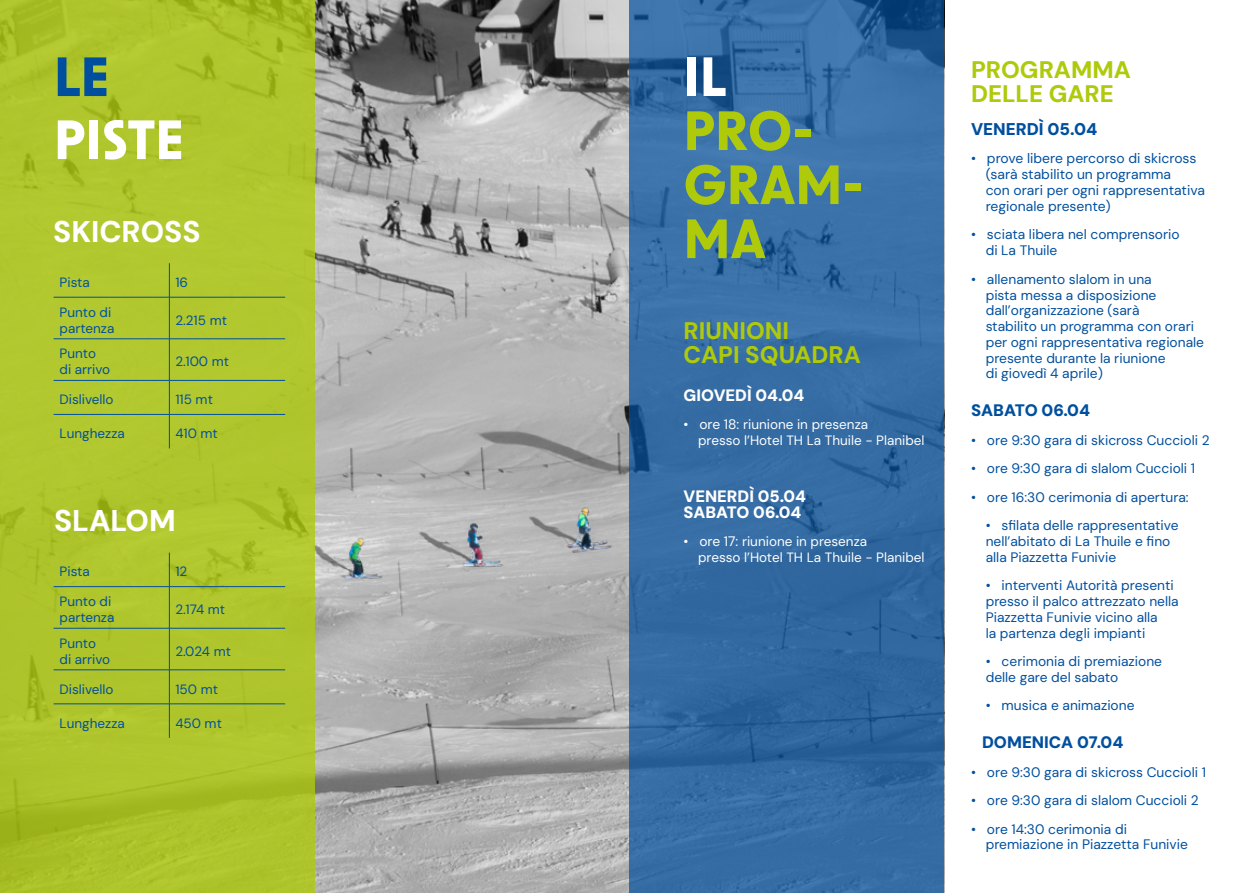
<style>
.page{position:relative;width:1259px;height:893px;background:#fff}
.page>*{position:absolute;margin:0;border:0;box-sizing:border-box;transform-origin:0 0}
.t1{font:700 52.5px/54px "New Order";color:#afca0b}
.t2{font:700 52.5px "New Order";color:#fff}
.t3{font:700 52.5px "New Order";color:#004f9f}
.t4{font:800 30px "DM Sans";color:#fff}
.t5{font:800 24px/24px "DM Sans";color:#afca0b}
.t6{font:900 16.95px "DM Sans";color:#004f9f}
.t7{font:900 16.65px "DM Sans";color:#004f9f}
.t8{font:900 16.5px/15.8px "DM Sans";color:#fff}
.t9{font:13.95px/15.8px "DM Sans";color:#004f9f}
.t10{font:13.8px/15.8px "DM Sans";color:#004f9f}
.t11{font:13.5px/16.2px "DM Sans";color:#004f9f}
.t12{font:13.5px/15.8px "DM Sans";color:#fff}
.s1{font-size:13.8px}
</style>
<div class="page">
<img style="left:315px;top:0;width:314px;height:893px">
<svg style="left:629px;top:0;width:315px;height:893px;background:#346ba3"></svg>
<svg style="left:0;top:0;width:315px;height:893px;background:#afc42c"></svg>
<hr style="left:169px;top:263px;width:1px;height:34px;background:#004f9f">
<hr style="left:54px;top:297px;width:115px;height:1px;background:#004f9f">
<hr style="left:54px;top:339px;width:115px;height:1px;background:#004f9f">
<hr style="left:54px;top:380px;width:115px;height:1px;background:#004f9f">
<hr style="left:169px;top:297px;width:1px;height:42px;background:#004f9f">
<hr style="left:169px;top:339px;width:1px;height:41px;background:#004f9f">
<hr style="left:169px;top:381px;width:1px;height:33px;background:#004f9f">
<hr style="left:169px;top:297px;width:116px;height:1px;background:#004f9f">
<hr style="left:169px;top:339px;width:116px;height:1px;background:#004f9f">
<hr style="left:169px;top:380px;width:116px;height:1px;background:#004f9f">
<hr style="left:54px;top:414px;width:115px;height:1px;background:#004f9f">
<hr style="left:169px;top:415px;width:1px;height:33px;background:#004f9f">
<hr style="left:169px;top:414px;width:116px;height:1px;background:#004f9f">
<hr style="left:169px;top:553px;width:1px;height:33px;background:#004f9f">
<hr style="left:54px;top:586px;width:115px;height:1px;background:#004f9f">
<hr style="left:54px;top:628px;width:115px;height:1px;background:#004f9f">
<hr style="left:54px;top:670px;width:115px;height:1px;background:#004f9f">
<hr style="left:169px;top:587px;width:1px;height:41px;background:#004f9f">
<hr style="left:169px;top:628px;width:1px;height:42px;background:#004f9f">
<hr style="left:169px;top:670px;width:1px;height:34px;background:#004f9f">
<hr style="left:169px;top:586px;width:116px;height:1px;background:#004f9f">
<hr style="left:169px;top:628px;width:116px;height:1px;background:#004f9f">
<hr style="left:169px;top:670px;width:116px;height:1px;background:#004f9f">
<hr style="left:54px;top:704px;width:115px;height:1px;background:#004f9f">
<hr style="left:169px;top:704px;width:1px;height:34px;background:#004f9f">
<hr style="left:169px;top:704px;width:116px;height:1px;background:#004f9f">
<img style="left:315px;top:465px;width:314px;height:156px">
<h1 class="t2" style="left:683px;top:43px;width:44px">IL</h1>
<h1 class="t1" style="left:683px;top:102px;width:182px">PRO-<br>GRAM-<br>MA</h1>
<h1 class="t3" style="left:54px;top:43px;width:57px">LE</h1>
<h1 class="t2" style="left:54px;top:106px;width:132px">PISTE</h1>
<p class="t6" style="left:971px;top:118px;width:128px">VENERDÌ 05.04</p>
<h3 class="t5" style="left:971px;top:57px;width:161px">PROGRAMMA<br>DELLE GARE</h3>
<p class="t9" style="left:985px;top:151px;width:221px;text-indent:-15px"><span class="s1">•</span> prove libere percorso di skicross (sarà stabilito un programma<br>con orari per ogni rappresentativa regionale presente)</p>
<p class="t10" style="left:985px;top:227px;width:195px;text-indent:-15px">• sciata libera nel comprensorio di La Thuile</p>
<p class="t10" style="left:985px;top:271px;width:220px;text-indent:-15px">• allenamento slalom in una<br>pista messa a disposizione dall’organizzazione (sarà<br>stabilito un programma con orari per ogni rappresentativa regionale presente durante la riunione<br>di giovedì 4 aprile)</p>
<p class="t7" style="left:971px;top:400px;width:121px">SABATO 06.04</p>
<p class="t10" style="left:971px;top:432px;width:240px">• ore 9:30 gara di skicross Cuccioli 2</p>
<p class="t10" style="left:971px;top:460px;width:226px">• ore 9:30 gara di slalom Cuccioli 1</p>
<p class="t10" style="left:971px;top:489px;width:219px">• ore 16:30 cerimonia di apertura:</p>
<p class="t10" style="left:985px;top:517px;width:194px">• sfilata delle rappresentative nell’abitato di La Thuile e fino alla Piazzetta Funivie</p>
<p class="t10" style="left:985px;top:577px;width:194px">• interventi Autorità presenti presso il palco attrezzato nella<br>Piazzetta Funivie vicino alla<br>la partenza degli impianti</p>
<p class="t10" style="left:985px;top:653px;width:178px">• cerimonia di premiazione delle gare del sabato</p>
<p class="t10" style="left:985px;top:697px;width:150px">• musica e animazione</p>
<p class="t7" style="left:982px;top:732px;width:143px">DOMENICA 07.04</p>
<p class="t10" style="left:971px;top:764px;width:236px">• ore 9:30 gara di skicross Cuccioli 1</p>
<p class="t10" style="left:971px;top:792px;width:229px">• ore 9:30 gara di slalom Cuccioli 2</p>
<p class="t10" style="left:985px;top:821px;width:204px;text-indent:-15px">• ore 14:30 cerimonia di premiazione in Piazzetta Funivie</p>
<h2 class="t4" style="left:53px;top:213px;width:149px">SKICROSS</h2>
<p class="t11" style="left:60px;top:274px;width:32px">Pista</p>
<p class="t11" style="left:175px;top:274px;width:14px">16</p>
<p class="t11" style="left:60px;top:304px;width:56px">Punto di partenza</p>
<p class="t11" style="left:175px;top:312px;width:53px">2.215 mt</p>
<p class="t11" style="left:60px;top:345px;width:52px">Punto di arrivo</p>
<p class="t11" style="left:175px;top:353px;width:55px">2.100 mt</p>
<p class="t11" style="left:60px;top:391px;width:56px">Dislivello</p>
<p class="t11" style="left:175px;top:391px;width:39px">115 mt</p>
<p class="t11" style="left:60px;top:425px;width:67px">Lunghezza</p>
<p class="t11" style="left:175px;top:425px;width:44px">410 mt</p>
<h3 class="t5" style="left:683px;top:319px;width:179px">RIUNIONI<br>CAPI SQUADRA</h3>
<p class="t8" style="left:683px;top:387px;width:122px">GIOVEDÌ 04.04</p>
<p class="t12" style="left:698px;top:417px;width:228px;text-indent:-15px"><span class="s1">• ore 18:</span> riunione in presenza<br>presso l’Hotel TH La Thuile - Planibel</p>
<p class="t8" style="left:683px;top:489px;width:124px">VENERDÌ 05.04<br>SABATO 06.04</p>
<p class="t12" style="left:698px;top:534px;width:228px;text-indent:-15px"><span class="s1">• ore 17:</span> riunione in presenza<br>presso l’Hotel TH La Thuile - Planibel</p>
<h2 class="t4" style="left:54px;top:502px;width:123px">SLALOM</h2>
<p class="t11" style="left:60px;top:563px;width:32px">Pista</p>
<p class="t11" style="left:175px;top:563px;width:13px">12</p>
<p class="t11" style="left:60px;top:593px;width:56px">Punto di partenza</p>
<p class="t11" style="left:175px;top:601px;width:51px">2.174 mt</p>
<p class="t11" style="left:60px;top:635px;width:52px">Punto di arrivo</p>
<p class="t11" style="left:175px;top:643px;width:57px">2.024 mt</p>
<p class="t11" style="left:60px;top:681px;width:56px">Dislivello</p>
<p class="t11" style="left:175px;top:681px;width:44px">150 mt</p>
<p class="t11" style="left:60px;top:715px;width:67px">Lunghezza</p>
<p class="t11" style="left:175px;top:715px;width:48px">450 mt</p>
</div>
